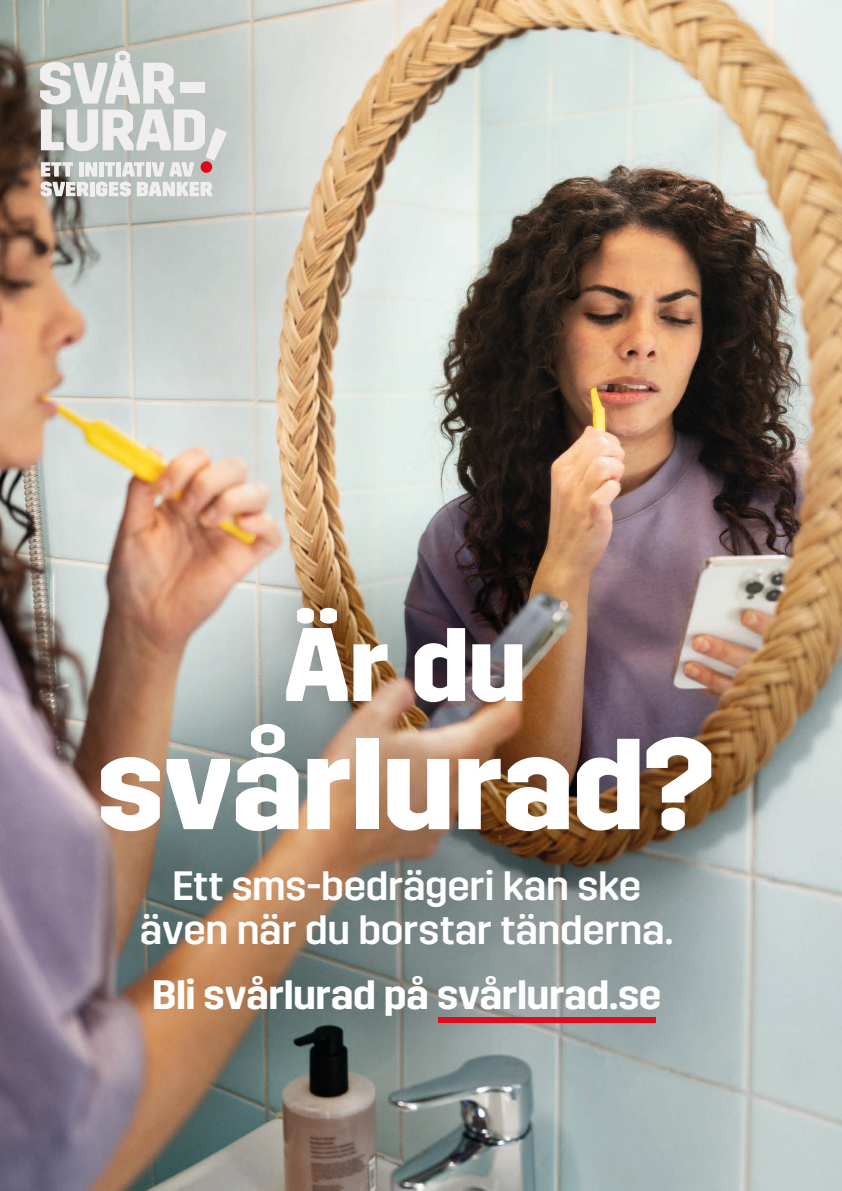
<style>
.page{position:relative;width:842px;height:1191px;background:#fff}
.page>*{position:absolute;margin:0;border:0;box-sizing:border-box;transform-origin:0 0}
.t1{font:700 129px "Trim";letter-spacing:-.015em;color:#fff}
.t2{font:700 104.1px "Trim";color:#fff}
.t3{font:500 41px/43.5px "Trim";letter-spacing:-.01em;color:#fff;text-align:center}
.t4{font:600 41px "Trim";letter-spacing:-.01em;color:#fff}
</style>
<div class="page">
<img style="left:0;top:0;width:842px;height:1191px">
<svg style="left:40px;top:51px;width:187px;height:145px;background:#cdcfcd"></svg>
<div style="left:438px;top:1017px;width:218px;height:5px;background:#e20b1c"></div>
<p class="t2" style="left:284px;top:605px;width:244px">Är du</p>
<p class="t1" style="left:97px;top:711px;width:619px">svårlurad?</p>
<p class="t3" style="left:140px;top:865px;width:535px">Ett sms-bedrägeri kan ske även när du borstar tänderna.</p>
<p class="t4" style="left:152px;top:971px;width:511px">Bli svårlurad på svårlurad.se</p>
</div>
